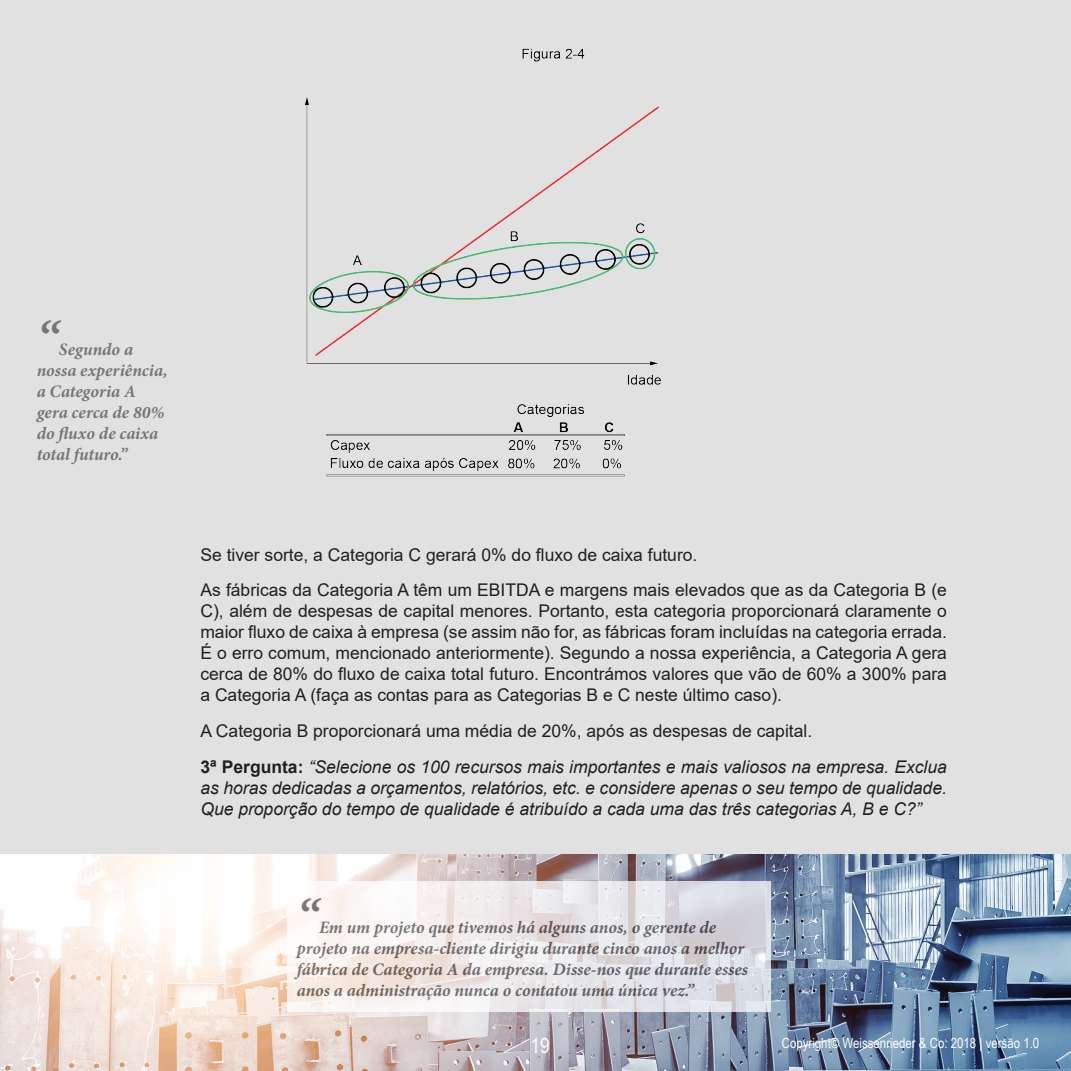
<style>
.page{position:relative;width:1071px;height:1071px;background:#fff}
.page>*{position:absolute;margin:0;border:0;box-sizing:border-box;transform-origin:0 0}
.t1{font:italic 700 49px "Minion Pro";color:#514f52}
.t2{font:21px "Arial Narrow";color:#fff}
.t3{font:17.5px/21px "Arial";color:#231f20;text-align:justify}
.t4{font:italic 700 17.5px/21px "Minion Pro";letter-spacing:-.005em;color:#514f52}
.t5{font:italic 17.5px/21px "Arial";color:#231f20;text-align:justify}
.t6{font:14px "Arial Narrow";color:#fff}
.s1{font-weight:700;font-style:normal}
</style>
<div class="page">
<div style="left:0;top:0;width:1071px;height:855px;background:#e1e1e1"></div>
<img style="left:0;top:855px;width:1071px;height:216px">
<svg style="left:287px;top:881px;width:484px;height:130px"></svg>
<img style="left:305px;top:48px;width:356px;height:429px">
<h1 class="t1" style="left:37px;top:305px;width:24px">“</h1>
<p class="t4" style="left:37px;top:339px;width:133px;text-indent:22px">Segundo a nossa experiência, a Categoria A gera cerca de 80% do fluxo de caixa total futuro.”</p>
<p class="t3" style="left:200px;top:544px;width:499px">Se tiver sorte, a Categoria C gerará 0% do fluxo de caixa futuro.</p>
<p class="t3" style="left:200px;top:580px;width:748px">As fábricas da Categoria A têm um EBITDA e margens mais elevados que as da Categoria B (e C), além de despesas de capital menores. Portanto, esta categoria proporcionará claramente o maior fluxo de caixa à empresa (se assim não for, as fábricas foram incluídas na categoria errada.<br>É o erro comum, mencionado anteriormente). Segundo a nossa experiência, a Categoria A gera cerca de 80% do fluxo de caixa total futuro. Encontrámos valores que vão de 60% a 300% para a Categoria A (faça as contas para as Categorias B e C neste último caso).</p>
<p class="t3" style="left:200px;top:721px;width:613px">A Categoria B proporcionará uma média de 20%, após as despesas de capital.</p>
<p class="t5" style="left:200px;top:757px;width:748px"><span class="s1">3ª Pergunta:</span> “Selecione os 100 recursos mais importantes e mais valiosos na empresa. Exclua as horas dedicadas a orçamentos, relatórios, etc. e considere apenas o seu tempo de qualidade.<br>Que proporção do tempo de qualidade é atribuído a cada uma das três categorias A, B e C?”</p>
<h1 class="t1" style="left:297px;top:882px;width:24px">“</h1>
<p class="t4" style="left:297px;top:916px;width:453px;text-indent:22px">Em um projeto que tivemos há alguns anos, o gerente de projeto na empresa-cliente dirigiu durante cinco anos a melhor fábrica de Categoria A da empresa. Disse-nos que durante esses anos a administração nunca o contatou uma única vez.”</p>
<p class="t2" style="left:531px;top:1030px;width:21px">19</p>
<p class="t6" style="left:782px;top:1033px;width:259px">Copyright© Weissenrieder &amp; Co. 2018 | versão 1.0</p>
</div>
